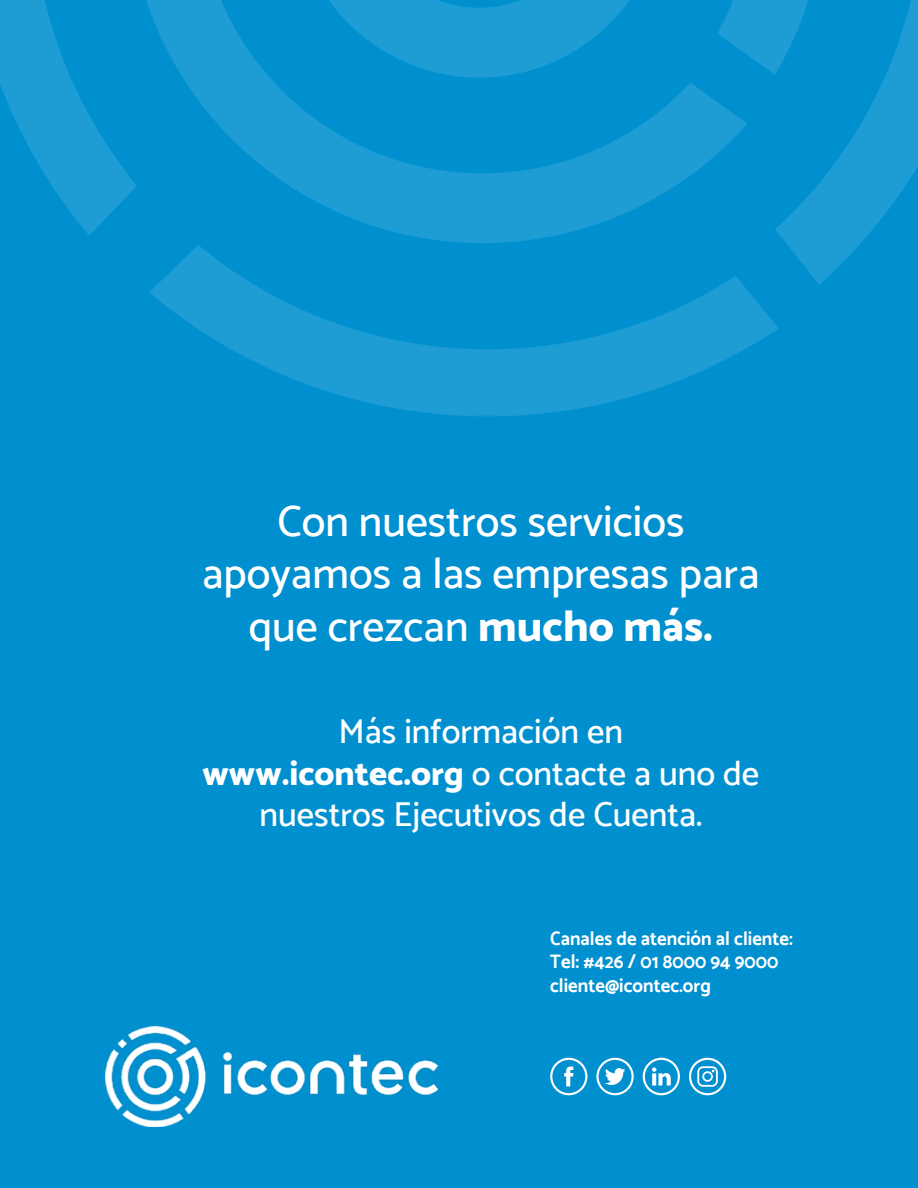
<style>
.page{position:relative;width:918px;height:1188px;background:#fff}
.page>*{position:absolute;margin:0;border:0;box-sizing:border-box;transform-origin:0 0}
.t1{font:500 43.5px/52.2px "Catamaran";color:#fff;text-align:center}
.t2{font:500 34.5px/41.4px "Catamaran";color:#fff;text-align:center}
.t3{font:700 19.5px/23.4px "Catamaran";color:#fff;scale:.95 1}
.s1{font-weight:800}
</style>
<div class="page">
<div style="left:0;top:236px;width:918px;height:952px;background:#0090d0"></div>
<svg style="left:0;top:0;width:129px;height:236px"></svg>
<svg style="left:129px;top:0;width:555px;height:243px"></svg>
<svg style="left:150px;top:245px;width:628px;height:171px"></svg>
<svg style="left:684px;top:0;width:234px;height:284px"></svg>
<img style="left:105px;top:1026px;width:333px;height:101px">
<svg style="left:550px;top:1058px;width:37px;height:37px"></svg>
<svg style="left:596px;top:1058px;width:38px;height:37px"></svg>
<svg style="left:643px;top:1058px;width:37px;height:37px"></svg>
<svg style="left:689px;top:1058px;width:37px;height:37px"></svg>
<p class="t1" style="left:202px;top:495px;width:559px">Con nuestros servicios apoyamos a las empresas para que crezcan <span class="s1">mucho más.</span></p>
<p class="t2" style="left:203px;top:711px;width:558px">Más información en<br><span class="s1">www.icontec.org</span> o contacte a uno de nuestros Ejecutivos de Cuenta.</p>
<p class="t3" style="left:550px;top:926px;width:257px">Canales de atención al cliente:<br>Tel: #426 / 01 8000 94 9000 cliente@icontec.org</p>
</div>
